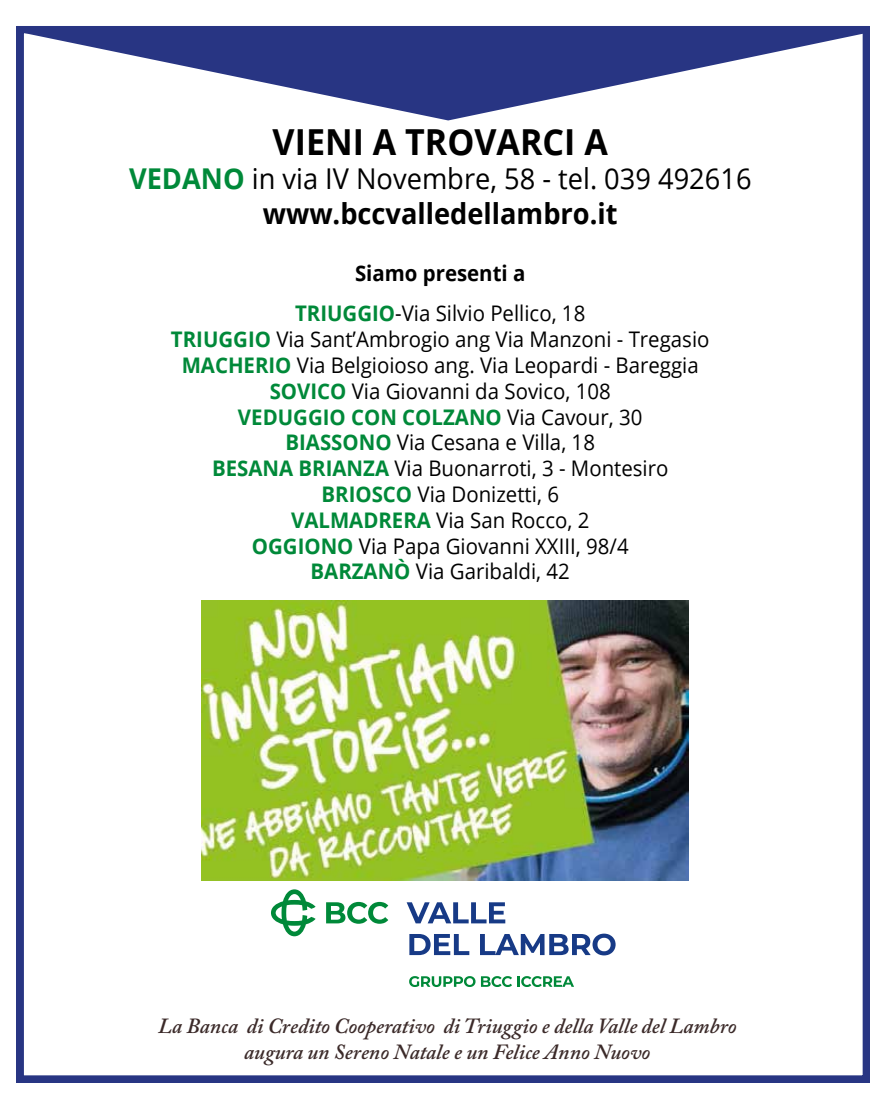
<style>
.page{position:relative;width:893px;height:1106px;background:#fff}
.page>*{position:absolute;margin:0;border:0;box-sizing:border-box;transform-origin:0 0}
.t1{font:700 35.85px "Open Sans";color:#000;scale:.95 1}
.t2{font:28.65px/34.3px "Open Sans";color:#000;text-align:center;scale:.95 1}
.t3{font:21.45px/25.8px "Open Sans";color:#000;text-align:center;scale:.95 1}
.t4{font:italic 600 21.45px/25.8px "Adobe Caslon Pro";color:#3b2a29;text-align:center}
.s1{font-weight:700;color:#008939}
.s2{font-weight:700}
</style>
<div class="page">
<div style="left:17px;top:26px;width:853px;height:1056px;border:7px solid #283583"></div>
<img style="left:202px;top:601px;width:486px;height:279px">
<svg style="left:271px;top:889px;width:117px;height:47px"></svg>
<svg style="left:409px;top:976px;width:66px;height:11px"></svg>
<svg style="left:481px;top:976px;width:93px;height:11px"></svg>
<svg style="left:407px;top:902px;width:98px;height:21px"></svg>
<svg style="left:409px;top:934px;width:60px;height:21px"></svg>
<svg style="left:480px;top:933px;width:136px;height:22px"></svg>
<svg style="left:17px;top:26px;width:853px;height:94px;fill:#283583"></svg>
<h1 class="t1" style="left:273px;top:117px;width:354px">VIENI A TROVARCI A</h1>
<h2 class="t2" style="left:129px;top:161px;width:657px"><span class="s1">VEDANO</span> in via IV Novembre, 58 - tel. 039 492616 <span class="s2">www.bccvalledellambro.it</span></h2>
<p class="t3" style="left:295px;top:253px;width:307px;line-height:40.2px"><span class="s2">Siamo presenti a<br></span><span class="s1">TRIUGGIO</span>-Via Silvio Pellico, 18</p>
<p class="t3" style="left:171px;top:326px;width:568px"><span class="s1">TRIUGGIO</span> Via Sant’Ambrogio ang Via Manzoni - Tregasio <span class="s1">MACHERIO</span> Via Belgioioso ang. Via Leopardi - Bareggia <span class="s1">SOVICO</span> Via Giovanni da Sovico, 108<br><span class="s1">VEDUGGIO CON COLZANO</span> Via Cavour, 30<br><span class="s1">BIASSONO</span> Via Cesana e Villa, 18<br><span class="s1">BESANA BRIANZA</span> Via Buonarroti, 3 - Montesiro <span class="s1">BRIOSCO</span> Via Donizetti, 6<br><span class="s1">VALMADRERA</span> Via San Rocco, 2<br><span class="s1">OGGIONO</span> Via Papa Giovanni XXIII, 98/4<br><span class="s1">BARZANÒ</span> Via Garibaldi, 42</p>
<p class="t4" style="left:158px;top:1013px;width:580px">La Banca di Credito Cooperativo di Triuggio e della Valle del Lambro augura un Sereno Natale e un Felice Anno Nuovo</p>
</div>
